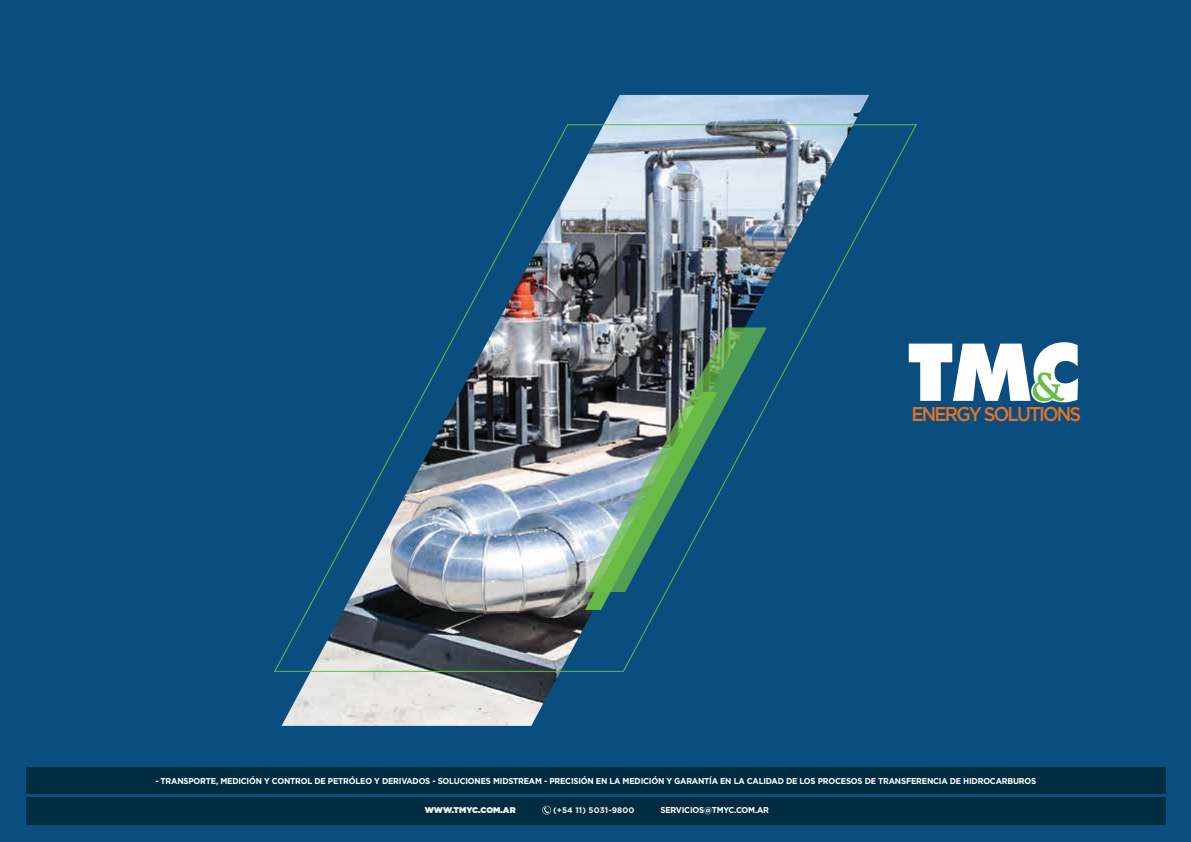
<style>
.page{position:relative;width:1191px;height:842px;background:#0a4d7f}
.page>*{position:absolute;margin:0;border:0;box-sizing:border-box;transform-origin:0 0}
.t1{font:500 19.9px "Gotham";letter-spacing:-.1em;color:#e27425;scale:.92 1}
.t2{font:700 8.5px "Gotham";letter-spacing:-.025em;color:#fffffb;scale:.94 1}
.t3{font:900 8.3px "Gotham";letter-spacing:.005em;color:#fffffb}
.t4{font:700 8.1px "Gotham";letter-spacing:.01em;color:#fffffb}
</style>
<div class="page">
<div style="left:26px;top:767px;width:1139px;height:27px;background:#002c42"></div>
<svg style="left:917px;top:342px;width:161px;height:61px"></svg>
<img style="left:281px;top:95px;width:588px;height:631px">
<img style="left:274px;top:124px;width:643px;height:548px">
<div style="left:26px;top:797px;width:1139px;height:28px;background:#002c42"></div>
<svg style="left:542px;top:806px;width:9px;height:8px"></svg>
<h1 class="t1" style="left:911px;top:403px;width:186px">ENERGY SOLUTIONS</h1>
<p class="t2" style="left:155px;top:776px;width:938px">- TRANSPORTE, MEDICIÓN Y CONTROL DE PETRÓLEO Y DERIVADOS - SOLUCIONES MIDSTREAM - PRECISIÓN EN LA MEDICIÓN Y GARANTÍA EN LA CALIDAD DE LOS PROCESOS DE TRANSFERENCIA DE HIDROCARBUROS</p>
<p class="t3" style="left:425px;top:804px;width:92px">WWW.TMYC.COM.AR</p>
<p class="t4" style="left:553px;top:805px;width:83px">(+54 11) 5031-9800</p>
<p class="t2" style="left:660px;top:805px;width:117px">SERVICIOS@TMYC.COM.AR</p>
</div>
